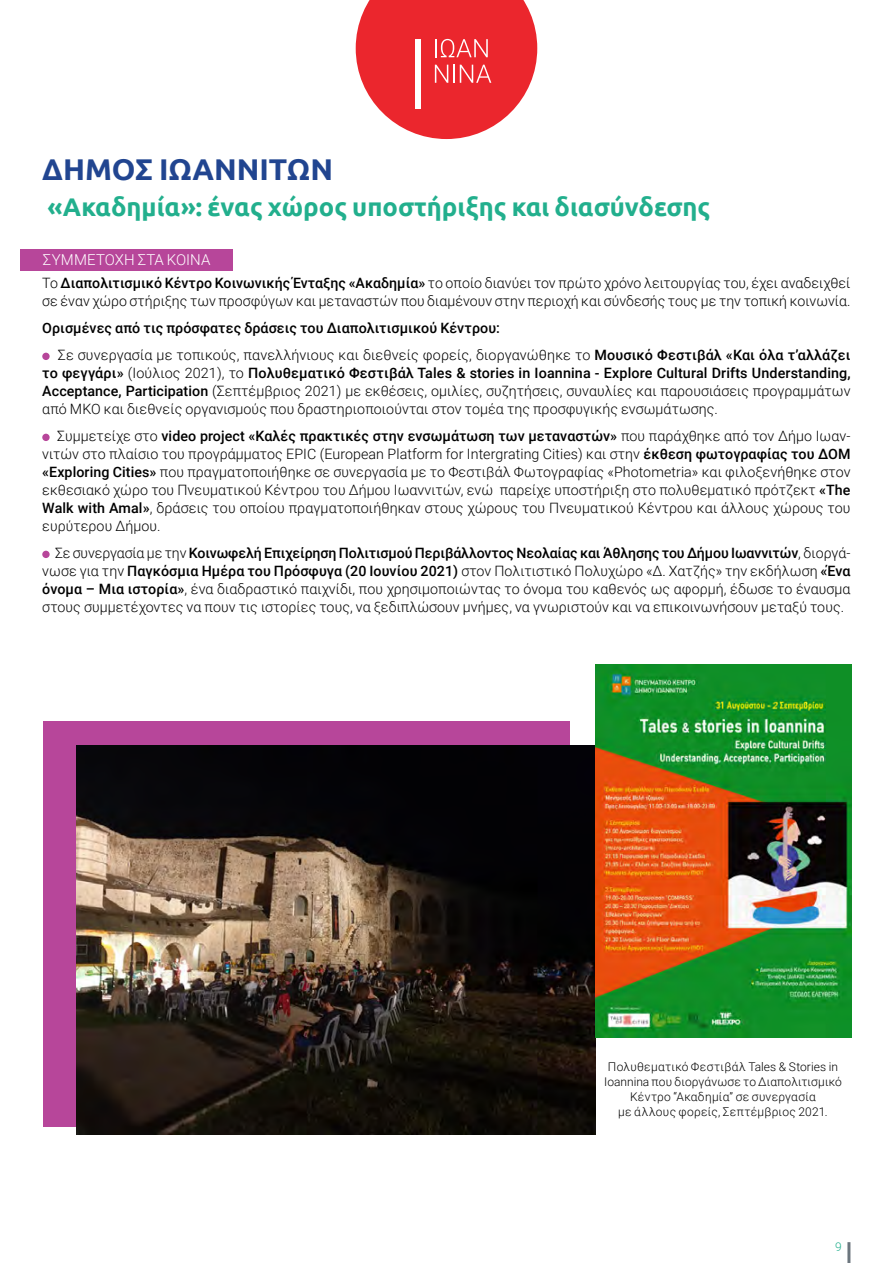
<style>
.page{position:relative;width:893px;height:1263px;background:#fff}
.page>*{position:absolute;margin:0;border:0;box-sizing:border-box;transform-origin:0 0}
.t1{font:700 30px "Ubuntu";color:#214590}
.t2{font:700 25.5px "Ubuntu";color:#22af8d}
.t3{font:300 15px "Roboto";letter-spacing:.005em;color:#fff}
.t4{font:300 14.25px/18px "Roboto";letter-spacing:.005em;color:#000;text-align:justify}
.t5{font:500 14.25px/27px "Roboto";letter-spacing:.005em;color:#000}
.t6{font:300 12px/15px "Roboto";letter-spacing:.015em;color:#000;text-align:center}
.t7{font:300 12px "Roboto";color:#22af8d}
.s1{font-weight:500}
.s2{font-weight:300}
</style>
<div class="page">
<hr style="left:847px;top:1242px;width:3px;height:21px;background:#6c767e">
<div style="left:42px;top:353px;width:8px;height:7px;background:#b7469a;border-radius:50%"></div>
<div style="left:42px;top:434px;width:8px;height:7px;background:#b7469a;border-radius:50%"></div>
<div style="left:42px;top:551px;width:8px;height:7px;background:#b7469a;border-radius:50%"></div>
<div style="left:43px;top:721px;width:527px;height:405px;background:#b7469a"></div>
<img style="left:76px;top:745px;width:519px;height:389px">
<img style="left:595px;top:665px;width:256px;height:372px">
<div style="left:20px;top:249px;width:213px;height:21px;background:#b7469a"></div>
<svg style="left:356px;top:0;width:181px;height:139px"></svg>
<h1 class="t1" style="left:42px;top:151px;width:292px">ΔΗΜΟΣ ΙΩΑΝΝΙΤΩΝ</h1>
<h2 class="t2" style="left:47px;top:191px;width:664px">«Ακαδημία»: ένας χώρος υποστήριξης και διασύνδεσης</h2>
<p class="t3" style="left:43px;top:249px;width:169px">ΣΥΜΜΕΤΟΧΗ ΣΤΑ ΚΟΙΝΑ</p>
<p class="t4" style="left:42px;top:273px;width:810px">Το <span class="s1">Διαπολιτισμικό Κέντρο Κοινωνικής Ένταξης «Ακαδημία»</span> το οποίο διανύει τον πρώτο χρόνο λειτουργίας του, έχει αναδειχθεί σε έναν χώρο στήριξης των προσφύγων και μεταναστών που διαμένουν στην περιοχή και σύνδεσής τους με την τοπική κοινωνία.</p>
<p class="t5" style="left:58px;top:314px;width:794px;text-indent:-16px">Ορισμένες από τις πρόσφατες δράσεις του Διαπολιτισμικού Κέντρου:<br><span class="s2">Σε συνεργασία με τοπικούς, πανελλήνιους και διεθνείς φορείς, διοργανώθηκε το</span> Μουσικό Φεστιβάλ «Και όλα τ’αλλάζει</p>
<p class="t4" style="left:42px;top:363px;width:810px"><span class="s1">το φεγγάρι»</span> (Ιούλιος 2021), το <span class="s1">Πολυθεματικό Φεστιβάλ Tales &amp; stories in Ioannina - Explore Cultural Drifts Understanding, Acceptance, Participation</span> (Σεπτέμβριος 2021) με εκθέσεις, ομιλίες, συζητήσεις, συναυλίες και παρουσιάσεις προγραμμάτων από ΜΚΟ και διεθνείς οργανισμούς που δραστηριοποιούνται στον τομέα της προσφυγικής ενσωμάτωσης.</p>
<p class="t4" style="left:42px;top:426px;width:810px;text-indent:15px">Συμμετείχε στο <span class="s1">video project «Καλές πρακτικές στην ενσωμάτωση των μεταναστών»</span> που παράχθηκε από τον Δήμο Ιωαν&shy;νιτών στο πλαίσιο του προγράμματος EPIC (European Platform for Intergrating Cities) και στην <span class="s1">έκθεση φωτογραφίας του ΔΟΜ «Exploring Cities»</span> που πραγματοποιήθηκε σε συνεργασία με το Φεστιβάλ Φωτογραφίας «Photometria» και φιλοξενήθηκε στον εκθεσιακό χώρο του Πνευματικού Κέντρου του Δήμου Ιωαννιτών, ενώ παρείχε υποστήριξη στο πολυθεματικό πρότζεκτ <span class="s1">«The Walk with Amal»</span>, δράσεις του οποίου πραγματοποιήθηκαν στους χώρους του Πνευματικού Κέντρου και άλλους χώρους του ευρύτερου Δήμου.</p>
<p class="t4" style="left:42px;top:543px;width:810px;text-indent:13px">Σε συνεργασία με την <span class="s1">Κοινωφελή Επιχείρηση Πολιτισμού Περιβάλλοντος Νεολαίας και Άθλησης του Δήμου Ιωαννιτών</span>, διοργά&shy;νωσε για την <span class="s1">Παγκόσμια Ημέρα του Πρόσφυγα (20 Ιουνίου 2021)</span> στον Πολιτιστικό Πολυχώρο «Δ. Χατζής» την εκδήλωση <span class="s1">«Ένα όνομα – Μια ιστορία»</span>, ένα διαδραστικό παιχνίδι, που χρησιμοποιώντας το όνομα του καθενός ως αφορμή, έδωσε το έναυσμα στους συμμετέχοντες να πουν τις ιστορίες τους, να ξεδιπλώσουν μνήμες, να γνωριστούν και να επικοινωνήσουν μεταξύ τους.</p>
<p class="t6" style="left:604px;top:1059px;width:239px">Πολυθεματικό Φεστιβάλ Tales &amp; Stories in Ioannina που διοργάνωσε το Διαπολιτισμικό Κέντρο “Ακαδημία” σε συνεργασία<br>με άλλους φορείς, Σεπτέμβριος 2021.</p>
<p class="t7" style="left:835px;top:1238px;width:8px">9</p>
</div>
